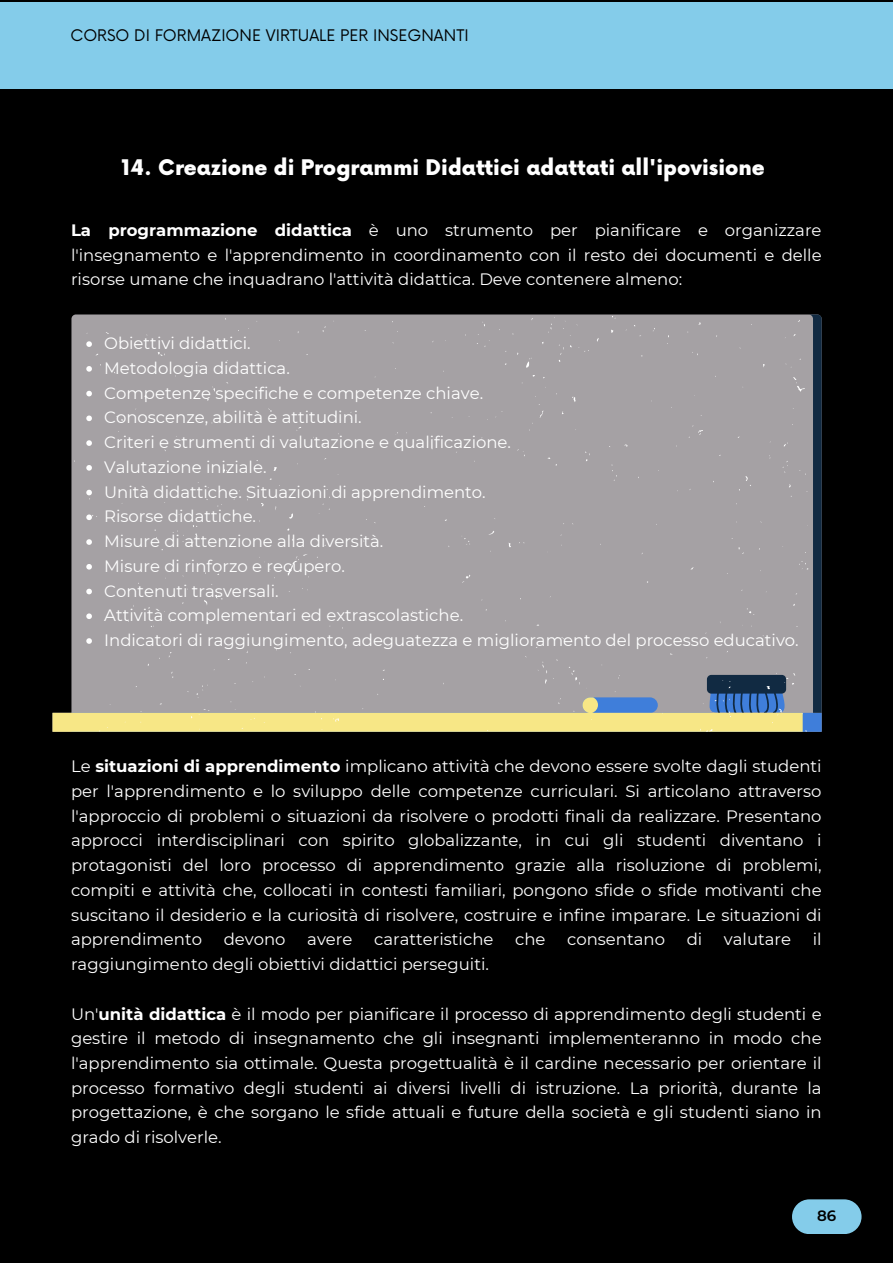
<style>
.page{position:relative;width:893px;height:1264px;background:#fff}
.page>*{position:absolute;margin:0;border:0;box-sizing:border-box;transform-origin:0 0}
.t1{font:900 21px "Now";color:#fff}
.t2{font:16.5px/24.8px "Montserrat";color:#fff;text-align:justify}
.t3{font:15.6px "Now";color:#000}
.t4{font:600 15px "Montserrat";color:#000}
.s1{font-weight:700}
</style>
<div class="page">
<div style="left:0;top:0;width:892px;height:1262px;background:#000"></div>
<div style="left:0;top:2px;width:892px;height:87px;background:#84ccea"></div>
<div style="left:792px;top:1199px;width:69px;height:35px;background:#84ccea;border-radius:17px"></div>
<svg style="left:706px;top:314px;width:115px;height:374px;background:#4b5968"></svg>
<svg style="left:52px;top:688px;width:769px;height:43px"></svg>
<div style="left:74px;top:316px;width:734px;height:415px;background:#a5a1a4"></div>
<svg style="left:86px;top:341px;width:6px;height:6px"></svg>
<svg style="left:86px;top:366px;width:6px;height:5px"></svg>
<svg style="left:86px;top:391px;width:6px;height:5px"></svg>
<svg style="left:86px;top:415px;width:6px;height:6px"></svg>
<svg style="left:86px;top:440px;width:6px;height:6px"></svg>
<svg style="left:86px;top:465px;width:6px;height:5px"></svg>
<svg style="left:86px;top:490px;width:6px;height:5px"></svg>
<svg style="left:86px;top:514px;width:6px;height:6px"></svg>
<svg style="left:86px;top:539px;width:6px;height:6px"></svg>
<svg style="left:86px;top:564px;width:6px;height:5px"></svg>
<svg style="left:86px;top:588px;width:6px;height:6px"></svg>
<svg style="left:86px;top:613px;width:6px;height:6px"></svg>
<svg style="left:86px;top:638px;width:6px;height:6px"></svg>
<p class="t3" style="left:70px;top:27px;width:399px">CORSO DI FORMAZIONE VIRTUALE PER INSEGNANTI</p>
<p class="t1" style="left:121px;top:156px;width:644px">14. Creazione di Programmi Didattici adattati all'ipovisione</p>
<p class="t2" style="left:71px;top:218px;width:752px"><span class="s1">La programmazione didattica</span> è uno strumento per pianificare e organizzare l'insegnamento e l'apprendimento in coordinamento con il resto dei documenti e delle risorse umane che inquadrano l'attività didattica. Deve contenere almeno:</p>
<p class="t2" style="left:104px;top:331px;width:148px">Obiettivi didattici.</p>
<p class="t2" style="left:104px;top:355px;width:187px">Metodologia didattica.</p>
<p class="t2" style="left:104px;top:380px;width:380px">Competenze specifiche e competenze chiave.</p>
<p class="t2" style="left:104px;top:405px;width:259px">Conoscenze, abilità e attitudini.</p>
<p class="t2" style="left:104px;top:430px;width:408px">Criteri e strumenti di valutazione e qualificazione.</p>
<p class="t2" style="left:104px;top:454px;width:164px">Valutazione iniziale.</p>
<p class="t2" style="left:104px;top:479px;width:383px">Unità didattiche. Situazioni di apprendimento.</p>
<p class="t2" style="left:104px;top:504px;width:153px">Risorse didattiche.</p>
<p class="t2" style="left:104px;top:529px;width:280px">Misure di attenzione alla diversità.</p>
<p class="t2" style="left:104px;top:553px;width:242px">Misure di rinforzo e recupero.</p>
<p class="t2" style="left:104px;top:578px;width:176px">Contenuti trasversali.</p>
<p class="t2" style="left:104px;top:603px;width:360px">Attività complementari ed extrascolastiche.</p>
<p class="t2" style="left:104px;top:627px;width:696px">Indicatori di raggiungimento, adeguatezza e miglioramento del processo educativo.</p>
<p class="t2" style="left:71px;top:753px;width:752px">Le <span class="s1">situazioni di apprendimento</span> implicano attività che devono essere svolte dagli studenti per l'apprendimento e lo sviluppo delle competenze curriculari. Si articolano attraverso l'approccio di problemi o situazioni da risolvere o prodotti finali da realizzare. Presentano approcci interdisciplinari con spirito globalizzante, in cui gli studenti diventano i protagonisti del loro processo di apprendimento grazie alla risoluzione di problemi, compiti e attività che, collocati in contesti familiari, pongono sfide o sfide motivanti che suscitano il desiderio e la curiosità di risolvere, costruire e infine imparare. Le situazioni di apprendimento</p>
<p class="t2" style="left:224px;top:927px;width:63px">devono</p>
<p class="t2" style="left:307px;top:927px;width:47px">avere</p>
<p class="t2" style="left:374px;top:927px;width:121px">caratteristiche</p>
<p class="t2" style="left:515px;top:927px;width:32px">che</p>
<p class="t2" style="left:567px;top:927px;width:99px">consentano</p>
<p class="t2" style="left:686px;top:927px;width:17px">di</p>
<p class="t2" style="left:723px;top:927px;width:69px">valutare</p>
<p class="t2" style="left:812px;top:927px;width:10px">il</p>
<p class="t2" style="left:71px;top:951px;width:419px">raggiungimento degli obiettivi didattici perseguiti.</p>
<p class="t2" style="left:71px;top:1001px;width:752px">Un'<span class="s1">unità didattica</span> è il modo per pianificare il processo di apprendimento degli studenti e gestire il metodo di insegnamento che gli insegnanti implementeranno in modo che l'apprendimento sia ottimale. Questa progettualità è il cardine necessario per orientare il processo formativo degli studenti ai diversi livelli di istruzione. La priorità, durante la progettazione, è che sorgano le sfide attuali e future della società e gli studenti siano in grado di risolverle.</p>
<p class="t4" style="left:817px;top:1206px;width:21px">86</p>
</div>
